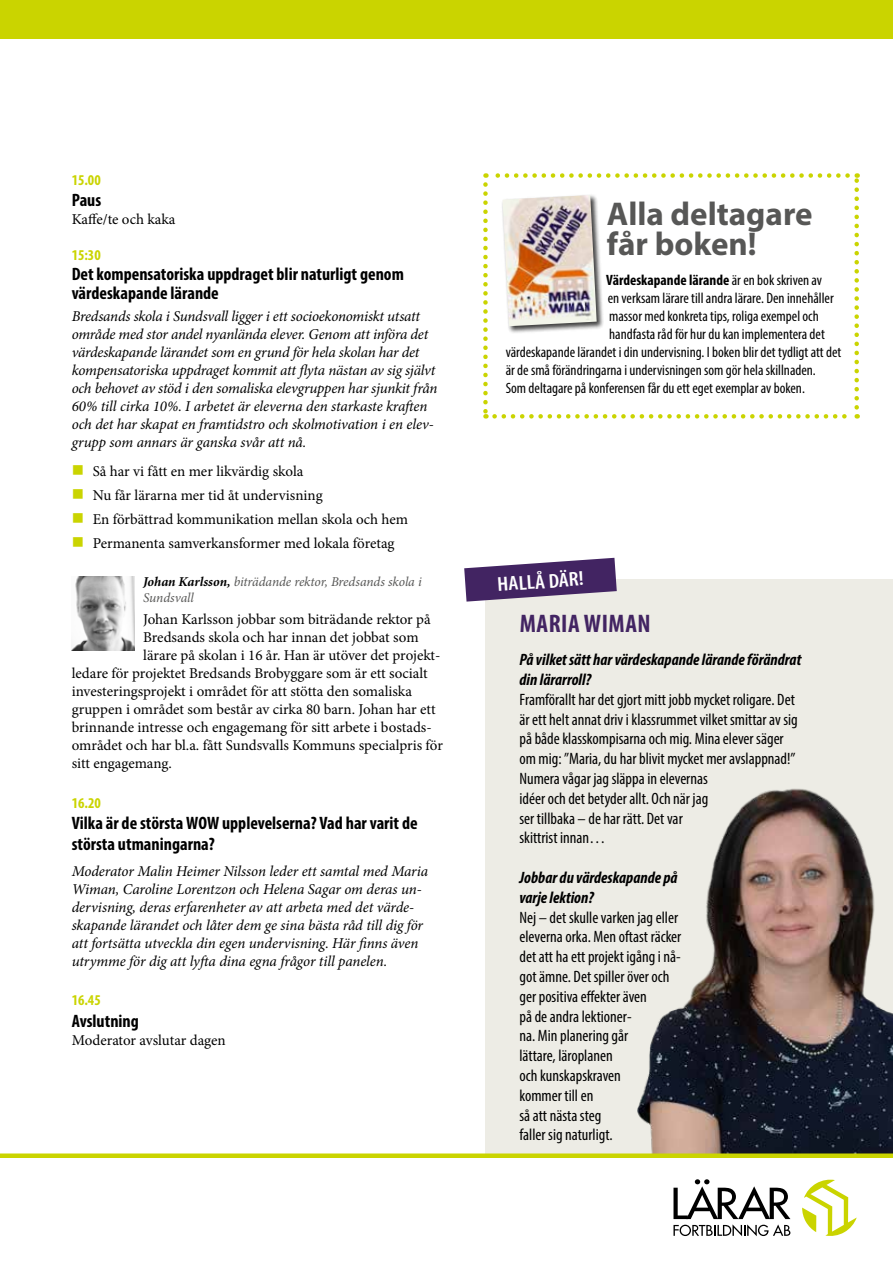
<style>
.page{position:relative;width:893px;height:1263px;background:#fff}
.page>*{position:absolute;margin:0;border:0;box-sizing:border-box;transform-origin:0 0}
.t1{font:700 33px/30px "Myriad Pro";color:#575756}
.t2{font:700 condensed 25.5px "Myriad Pro";letter-spacing:.02em;color:#422462}
.t3{font:600 condensed 20.25px "Myriad Pro";color:#fff;scale:1.11 1}
.t4{font:700 condensed 18px/19.5px "Myriad Pro";color:#000}
.t5{font:condensed 16.5px/19.8px "Myriad Pro";color:#000}
.t6{font:italic 700 condensed 16.5px/19.8px "Myriad Pro";color:#000}
.t7{font:italic 15px/18px "Minion Pro";letter-spacing:-.01em;color:#000}
.t8{font:15px "Minion Pro";letter-spacing:-.005em;color:#000}
.t9{font:condensed 15px "Myriad Pro";color:#000}
.t10{font:700 condensed 15px "Myriad Pro";color:#000}
.t11{font:700 condensed 15px "Myriad Pro";color:#cad400}
.t12{font:italic 13.5px/16.5px "Minion Pro";letter-spacing:-.01em;color:#575756}
.s1{color:#cad400}
.s2{font-weight:700;color:#000}
.s3{font-weight:400}
</style>
<div class="page">
<div style="left:0;top:0;width:893px;height:38px;background:#cad400"></div>
<div style="left:485px;top:579px;width:408px;height:574px;background:#edece5"></div>
<svg style="left:673px;top:1179px;width:117px;height:57px"></svg>
<svg style="left:802px;top:1179px;width:55px;height:57px"></svg>
<img style="left:637px;top:788px;width:256px;height:365px">
<svg style="left:464px;top:558px;width:153px;height:44px"></svg>
<div style="left:0;top:1153px;width:893px;height:5px;background:#cad400"></div>
<svg style="left:483px;top:184px;width:5px;height:235px"></svg>
<svg style="left:494px;top:414px;width:364px;height:5px"></svg>
<svg style="left:854px;top:173px;width:5px;height:234px"></svg>
<svg style="left:485px;top:173px;width:363px;height:5px"></svg>
<div style="left:501px;top:193px;width:103px;height:141px;background:#000;opacity:.75"></div>
<img style="left:502px;top:195px;width:95px;height:131px">
<img style="left:72px;top:576px;width:63px;height:75px">
<p class="t11" style="left:72px;top:170px;width:31px">15.00</p>
<p class="t4" style="left:72px;top:190px;width:31px">Paus</p>
<p class="t8" style="left:72px;top:209px;width:105px">Kaffe/te och kaka</p>
<p class="t11" style="left:72px;top:246px;width:31px">15:30</p>
<p class="t4" style="left:72px;top:263px;width:334px">Det kompensatoriska uppdraget blir naturligt genom värdeskapande lärande</p>
<p class="t7" style="left:72px;top:308px;width:367px">Bredsands skola i Sundsvall ligger i ett socioekonomiskt utsatt område med stor andel nyanlända elever. Genom att införa det värdeskapande lärandet som en grund för hela skolan har det kompensatoriska uppdraget kommit att flyta nästan av sig självt och behovet av stöd i den somaliska elevgruppen har sjunkit från 60% till cirka 10%. I arbetet är eleverna den starkaste kraften och det har skapat en framtidstro och skolmotivation i en elev&shy;grupp som annars är ganska svår att nå.</p>
<p class="t8" style="left:72px;top:461px;width:233px"><span class="s1">■</span> Så har vi fått en mer likvärdig skola</p>
<p class="t8" style="left:72px;top:485px;width:253px"><span class="s1">■</span> Nu får lärarna mer tid åt undervisning</p>
<p class="t8" style="left:72px;top:509px;width:338px"><span class="s1">■</span> En förbättrad kommunikation mellan skola och hem</p>
<p class="t8" style="left:72px;top:533px;width:324px"><span class="s1">■</span> Permanenta samverkansformer med lokala företag</p>
<p class="t12" style="left:143px;top:573px;width:280px"><span class="s2">Johan Karlsson,</span> biträdande rektor, Bredsands skola i<br>Sundsvall</p>
<p class="t8" style="left:143px;top:610px;width:289px">Johan Karlsson jobbar som biträdande rektor på</p>
<p class="t8" style="left:143px;top:628px;width:277px">Bredsands skola och har innan det jobbat som</p>
<p class="t8" style="left:143px;top:646px;width:299px">lärare på skolan i 16 år. Han är utöver det projekt-</p>
<p class="t8" style="left:72px;top:664px;width:358px">ledare för projektet Bredsands Brobyggare som är ett socialt</p>
<p class="t8" style="left:72px;top:682px;width:342px">investeringsprojekt i området för att stötta den somaliska</p>
<p class="t8" style="left:72px;top:700px;width:365px">gruppen i området som består av cirka 80 barn. Johan har ett</p>
<p class="t8" style="left:72px;top:718px;width:361px">brinnande intresse och engagemang för sitt arbete i bostads-</p>
<p class="t8" style="left:72px;top:736px;width:373px">området och har bl.a. fått Sundsvalls Kommuns specialpris för</p>
<p class="t8" style="left:72px;top:754px;width:102px">sitt engagemang.</p>
<p class="t11" style="left:72px;top:793px;width:31px">16.20</p>
<p class="t4" style="left:72px;top:812px;width:347px;line-height:21px">Vilka är de största WOW upplevelserna? Vad har varit de största utmaningarna?</p>
<p class="t7" style="left:72px;top:862px;width:358px">Moderator Malin Heimer Nilsson leder ett samtal med Maria Wiman, Caroline Lorentzon och Helena Sagar om deras un&shy;dervisning, deras erfarenheter av att arbeta med det värde&shy;skapande lärandet och låter dem ge sina bästa råd till dig för att fortsätta utveckla din egen undervisning. Här finns även utrymme för dig att lyfta dina egna frågor till panelen.</p>
<p class="t11" style="left:72px;top:991px;width:31px">16.45</p>
<p class="t4" style="left:72px;top:1011px;width:69px">Avslutning</p>
<p class="t8" style="left:72px;top:1030px;width:155px">Moderator avslutar dagen</p>
<h1 class="t1" style="left:607px;top:198px;width:207px">Alla deltagare får boken!</h1>
<p class="t10" style="left:606px;top:271px;width:217px">Värdeskapande lärande <span class="s3">är en bok skriven av</span></p>
<p class="t9" style="left:608px;top:289px;width:228px">en verksam lärare till andra lärare. Den innehåller</p>
<p class="t9" style="left:609px;top:307px;width:211px">massor med konkreta tips, roliga exempel och</p>
<p class="t9" style="left:609px;top:325px;width:217px">handfasta råd för hur du kan implementera det</p>
<p class="t9" style="left:506px;top:343px;width:337px">värdeskapande lärandet i din undervisning. I boken blir det tydligt att det</p>
<p class="t9" style="left:506px;top:361px;width:312px">är de små förändringarna i undervisningen som gör hela skillnaden.</p>
<p class="t9" style="left:506px;top:379px;width:301px">Som deltagare på konferensen får du ett eget exemplar av boken.</p>
<h3 class="t3" style="left:497px;top:572px;width:79px;rotate:-4deg">HALLÅ DÄR!</h3>
<h2 class="t2" style="left:520px;top:607px;width:132px">MARIA WIMAN</h2>
<p class="t6" style="left:519px;top:649px;width:283px">På vilket sätt har värdeskapande lärande förändrat din lärarroll?</p>
<p class="t5" style="left:519px;top:689px;width:280px">Framförallt har det gjort mitt jobb mycket roligare. Det är ett helt annat driv i klassrummet vilket smittar av sig på både klasskompisarna och mig. Mina elever säger om mig: ”Maria, du har blivit mycket mer avslappnad!” Numera vågar jag släppa in elevernas<br>idéer och det betyder allt. Och när jag<br>ser tillbaka – de har rätt. Det var<br>skittrist innan…</p>
<p class="t6" style="left:519px;top:867px;width:160px">Jobbar du värdeskapande på varje lektion?</p>
<p class="t5" style="left:519px;top:907px;width:163px">Nej – det skulle varken jag eller eleverna orka. Men oftast räcker det att ha ett projekt igång i nå&shy;got ämne. Det spiller över och ger positiva effekter även<br>på de andra lektioner-<br>na. Min planering går<br>lättare, läroplanen<br>och kunskapskraven<br>kommer till en<br>så att nästa steg<br>faller sig naturligt.</p>
</div>
